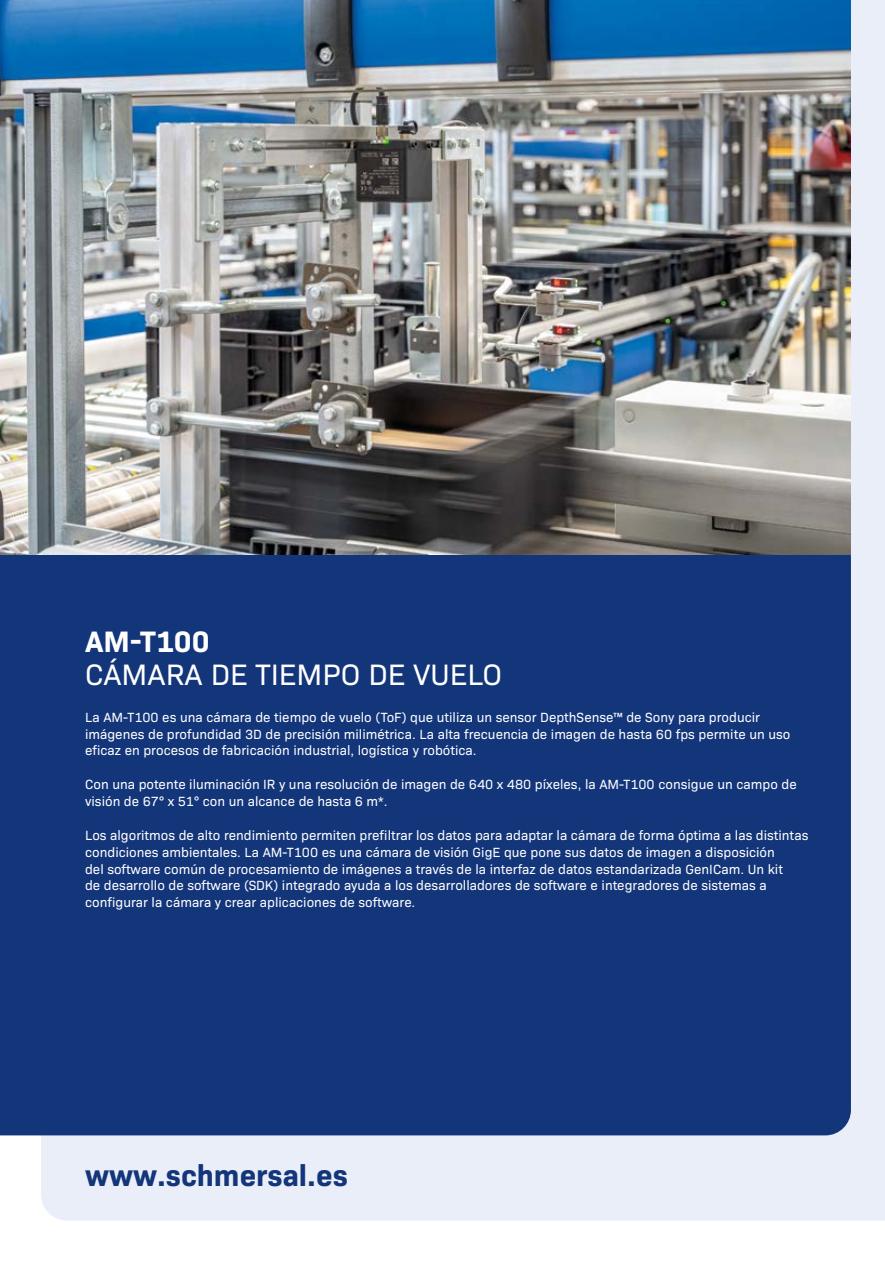
<style>
.page{position:relative;width:885px;height:1263px;background:#fff}
.page>*{position:absolute;margin:0;border:0;box-sizing:border-box;transform-origin:0 0}
.t1{font:30px "Bio Sans";color:#fff}
.t2{font:700 30px "Bio Sans";color:#13357a}
.t3{font:700 30px "Bio Sans";color:#fff}
.t4{font:13.5px/16.8px "Bio Sans";color:#fff}
</style>
<div class="page">
<div style="left:41px;top:0;width:843px;height:1220px;background:#e9eef9"></div>
<div style="left:0;top:554px;width:850px;height:581px;background:#13357a"></div>
<img style="left:0;top:0;width:850px;height:554px">
<h1 class="t3" style="left:85px;top:618px;width:126px">AM-T100</h1>
<h1 class="t1" style="left:85px;top:652px;width:418px">CÁMARA DE TIEMPO DE VUELO</h1>
<p class="t4" style="left:85px;top:707px;width:706px">La AM-T100 es una cámara de tiempo de vuelo (ToF) que utiliza un sensor DepthSense™ de Sony para producir imágenes de profundidad 3D de precisión milimétrica. La alta frecuencia de imagen de hasta 60 fps permite un uso eficaz en procesos de fabricación industrial, logística y robótica.</p>
<p class="t4" style="left:85px;top:775px;width:713px">Con una potente iluminación IR y una resolución de imagen de 640 x 480 píxeles, la AM-T100 consigue un campo de visión de 67° x 51° con un alcance de hasta 6 m*.</p>
<p class="t4" style="left:85px;top:826px;width:724px">Los algoritmos de alto rendimiento permiten prefiltrar los datos para adaptar la cámara de forma óptima a las distintas condiciones ambientales. La AM-T100 es una cámara de visión GigE que pone sus datos de imagen a disposición<br>del software común de procesamiento de imágenes a través de la interfaz de datos estandarizada GenICam. Un kit<br>de desarrollo de software (SDK) integrado ayuda a los desarrolladores de software e integradores de sistemas a configurar la cámara y crear aplicaciones de software.</p>
<h1 class="t2" style="left:85px;top:1152px;width:264px">www.schmersal.es</h1>
</div>
